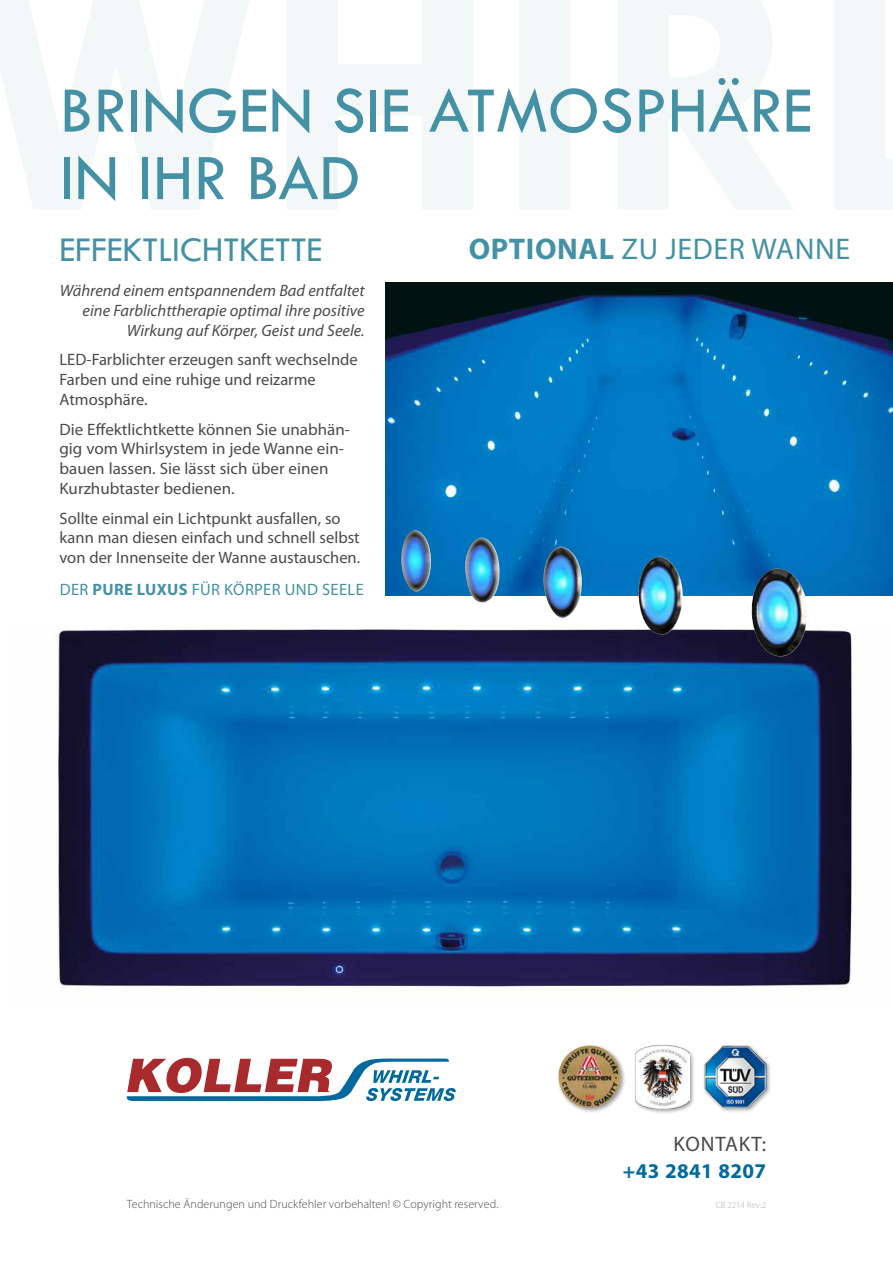
<style>
.page{position:relative;width:893px;height:1263px;background:#fff}
.page>*{position:absolute;margin:0;border:0;box-sizing:border-box;transform-origin:0 0}
.t1{font:67.5px/67.5px "Tw Cen";color:#4491a5}
.t2{font:36px "Tw Cen";color:#4491a5}
.t3{font:30px "Myriad Pro";letter-spacing:.02em;color:#4491a5}
.t4{font:700 21px "Myriad Pro";letter-spacing:.02em;color:#006a9e}
.t5{font:21px "Myriad Pro";letter-spacing:.04em;color:#4a4a49}
.t6{font:16.5px/19.8px "Myriad Pro";color:#4a4a49}
.t7{font:italic 16.5px/19.8px "Myriad Pro";color:#4a4a49;text-align:right}
.t8{font:16.5px "Myriad Pro";letter-spacing:.02em;color:#4491a5}
.t9{font:300 12px "Myriad Pro";letter-spacing:.005em;color:#4a4a49}
.t10{font:300 9px "Myriad Pro";color:#adadad}
.s1{font-weight:700}
</style>
<div class="page">
<svg style="left:0;top:0;width:893px;height:209px;fill:#f4f7f8"></svg>
<img style="left:385px;top:283px;width:508px;height:312px">
<img style="left:55px;top:629px;width:797px;height:361px">
<svg style="left:126px;top:1058px;width:330px;height:43px"></svg>
<div style="left:702px;top:1043px;width:70px;height:70px;background:#000;opacity:.4"></div>
<img style="left:705px;top:1046px;width:61px;height:61px">
<div style="left:634px;top:1043px;width:61px;height:71px;background:#000;opacity:.4"></div>
<img style="left:636px;top:1045px;width:53px;height:63px">
<div style="left:556px;top:1043px;width:70px;height:70px;background:#000;opacity:.4"></div>
<img style="left:558px;top:1045px;width:62px;height:63px">
<img style="left:401px;top:530px;width:408px;height:129px">
<h1 class="t1" style="left:60px;top:76px;width:754px">BRINGEN SIE ATMOSPHÄRE<br>IN IHR BAD</h1>
<h2 class="t2" style="left:60px;top:228px;width:264px">EFFEKTLICHTKETTE</h2>
<p class="t7" style="left:60px;top:280px;width:306px">Während einem entspannendem Bad entfaltet eine Farblichttherapie optimal ihre positive<br>Wirkung auf Körper, Geist und Seele.</p>
<p class="t6" style="left:60px;top:350px;width:300px">LED-Farblichter erzeugen sanft wechselnde<br>Farben und eine ruhige und reizarme<br>Atmosphäre.</p>
<p class="t6" style="left:60px;top:419px;width:292px">Die Effektlichtkette können Sie unabhän&shy;gig vom Whirlsystem in jede Wanne ein&shy;bauen lassen. Sie lässt sich über einen Kurzhubtaster bedienen.</p>
<p class="t6" style="left:60px;top:508px;width:302px">Sollte einmal ein Lichtpunkt ausfallen, so kann man diesen einfach und schnell selbst von der Innenseite der Wanne austauschen.</p>
<p class="t8" style="left:60px;top:580px;width:306px">DER <span class="s1">PURE LUXUS</span> FÜR KÖRPER UND SEELE</p>
<h3 class="t3" style="left:469px;top:230px;width:383px"><span class="s1">OPTIONAL</span> ZU JEDER WANNE</h3>
<p class="t5" style="left:673px;top:1131px;width:94px">KONTAKT:</p>
<p class="t4" style="left:623px;top:1157px;width:145px">+43 2841 8207</p>
<p class="t9" style="left:127px;top:1196px;width:373px">Technische Änderungen und Druckfehler vorbehalten! © Copyright reserved.</p>
<p class="t10" style="left:716px;top:1199px;width:52px">CB 2214 Rev:2</p>
</div>
